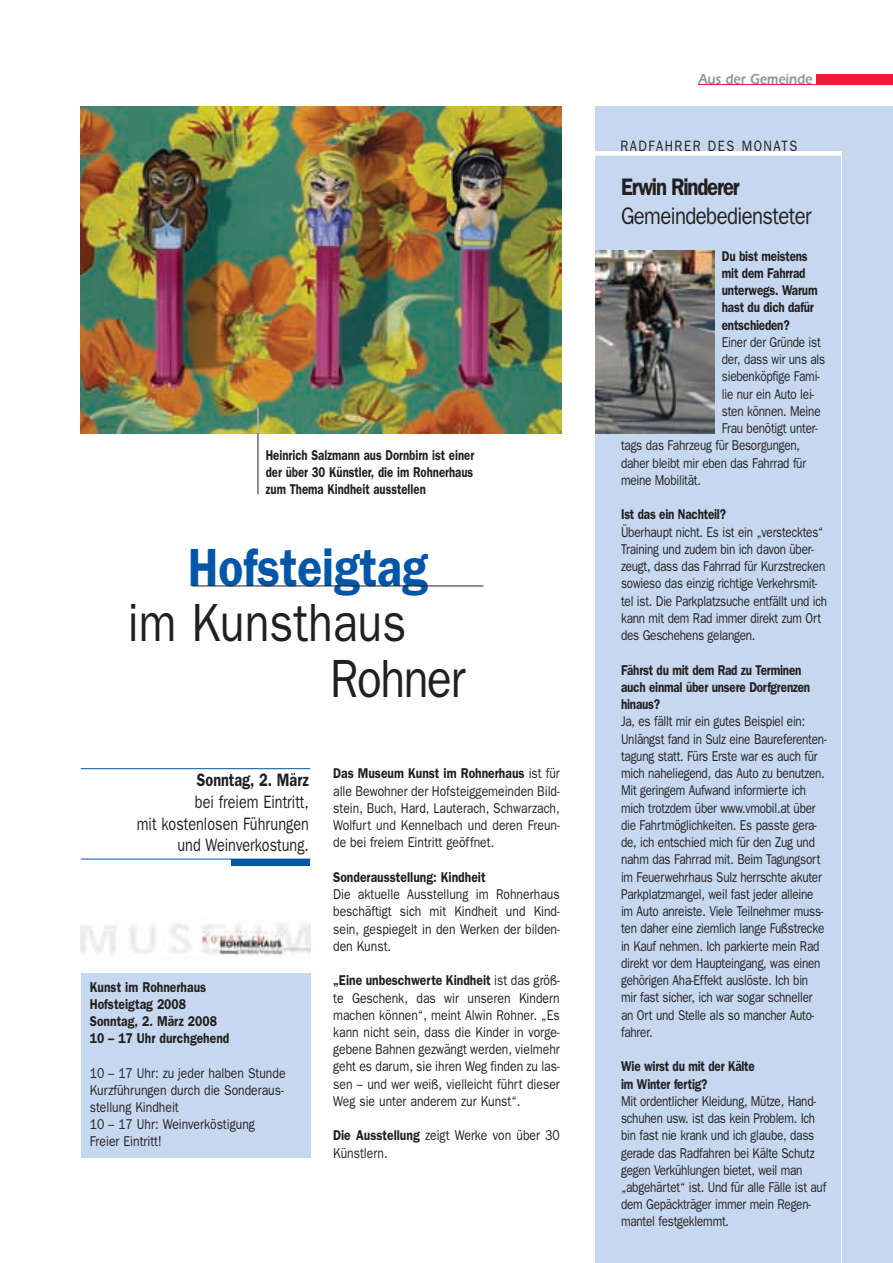
<style>
.page{position:relative;width:893px;height:1263px;background:#fff}
.page>*{position:absolute;margin:0;border:0;box-sizing:border-box;transform-origin:0 0}
.t1{font:54px/55.5px "Franklin Gothic";color:#231f20;scale:.85 1}
.t2{font:600 54px "Franklin Gothic";color:#0156a8;scale:.85 1}
.t3{font:24px "Franklin Gothic";letter-spacing:-.03em;color:#231f20;scale:.85 1}
.t4{font:600 24px "Franklin Gothic";letter-spacing:-.06em;color:#231f20;scale:.85 1}
.t5{font:18px/21.6px "Franklin Gothic";color:#231f20;text-align:right;scale:.8 1}
.t6{font:600 18px "Franklin Gothic";color:#231f20;scale:.8 1}
.t7{font:15px "Franklin Gothic";letter-spacing:.12em;color:#231f20;scale:.85 1}
.t8{font:600 15px "Itc Eras";color:#939598;scale:.85 1}
.t9{font:14.25px/17.2px "Franklin Gothic";letter-spacing:-.02em;color:#231f20;scale:.82 1}
.t10{font:14.25px/17.2px "Franklin Gothic";letter-spacing:-.02em;color:#231f20;text-align:justify;scale:.85 1}
.t11{font:600 14.25px/17.2px "Franklin Gothic";letter-spacing:-.02em;color:#231f20;scale:.82 1}
.t12{font:14.25px/17.1px "Franklin Gothic";color:#231f20;scale:.85 1}
.t13{font:600 14.25px/17.1px "Franklin Gothic";color:#231f20;scale:.85 1}
.t14{font:600 14.25px/17.1px "Franklin Gothic";letter-spacing:-.02em;color:#231f20;text-align:justify;scale:.8 1}
.s1{font-weight:600}
</style>
<div class="page">
<hr style="left:81px;top:768px;width:229px;height:1px;background:#0156a8">
<hr style="left:81px;top:859px;width:229px;height:1px;background:#0156a8">
<div style="left:232px;top:859px;width:78px;height:7px;background:#0156a8"></div>
<div style="left:595px;top:106px;width:298px;height:1157px;background:#c6d8ef"></div>
<div style="left:583px;top:151px;width:259px;height:5px;background:#fff"></div>
<hr style="left:841px;top:152px;width:1px;height:1111px;background:#fff">
<img style="left:81px;top:106px;width:480px;height:327px">
<hr style="left:192px;top:586px;width:291px;height:1px;background:#231f20">
<div style="left:816px;top:74px;width:77px;height:11px;background:#ed1a3a"></div>
<hr style="left:698px;top:84px;width:119px;height:1px;background:#ed1a3a">
<hr style="left:258px;top:407px;width:1px;height:87px;background:#231f20">
<svg style="left:258px;top:407px;width:1px;height:26px"></svg>
<div style="left:81px;top:973px;width:229px;height:185px;background:#c6d8ef"></div>
<img style="left:81px;top:923px;width:229px;height:33px">
<img style="left:595px;top:251px;width:119px;height:182px">
<p class="t14" style="left:266px;top:448px;width:262px">Heinrich Salzmann aus Dornbirn ist einer der über 30 Künstler, die im Rohnerhaus zum Thema Kindheit ausstellen</p>
<h1 class="t2" style="left:188px;top:549px;width:283px">Hofsteigtag</h1>
<h1 class="t1" style="left:330px;top:600px;width:161px;text-indent:-202px">im Kunsthaus<br>Rohner</h1>
<p class="t6" style="left:197px;top:774px;width:141px">Sonntag, 2. März</p>
<p class="t5" style="left:137px;top:793px;width:217px">bei freiem Eintritt,<br>mit kostenlosen Führungen und Weinverkostung.</p>
<p class="t13" style="left:90px;top:980px;width:166px">Kunst im Rohnerhaus<br>Hofsteigtag 2008<br>Sonntag, 2. März 2008<br>10 – 17 Uhr durchgehend</p>
<p class="t12" style="left:90px;top:1065px;width:232px">10 – 17 Uhr: zu jeder halben Stunde<br>Kurzführungen durch die Sonderaus&shy;stellung Kindheit<br>10 – 17 Uhr: Weinverköstigung<br>Freier Eintritt!</p>
<p class="t10" style="left:333px;top:766px;width:268px"><span class="s1">Das Museum Kunst im Rohnerhaus</span> ist für alle Bewohner der Hofsteiggemeinden Bild&shy;stein, Buch, Hard, Lauterach, Schwarzach, Wolfurt und Kennelbach und deren Freun&shy;de bei freiem Eintritt geöffnet.</p>
<p class="t13" style="left:333px;top:869px;width:181px">Sonderausstellung: Kindheit</p>
<p class="t10" style="left:333px;top:887px;width:268px">Die aktuelle Ausstellung im Rohnerhaus beschäftigt sich mit Kindheit und Kind&shy;sein, gespiegelt in den Werken der bilden&shy;den Kunst.</p>
<p class="t10" style="left:333px;top:973px;width:268px"><span class="s1">„Eine unbeschwerte Kindheit</span> ist das größ&shy;te Geschenk, das wir unseren Kindern machen können“, meint Alwin Rohner. „Es kann nicht sein, dass die Kinder in vorge&shy;gebene Bahnen gezwängt werden, vielmehr geht es darum, sie ihren Weg finden zu las&shy;sen – und wer weiß, vielleicht führt dieser Weg sie unter anderem zur Kunst“.</p>
<p class="t12" style="left:333px;top:1128px;width:268px"><span class="s1">Die Ausstellung</span> zeigt Werke von über 30<br>Künstlern.</p>
<p class="t8" style="left:698px;top:74px;width:136px">Aus der Gemeinde</p>
<p class="t7" style="left:620px;top:141px;width:210px">RADFAHRER DES MONATS</p>
<h2 class="t4" style="left:621px;top:178px;width:141px">Erwin Rinderer</h2>
<h2 class="t3" style="left:621px;top:207px;width:226px">Gemeindebediensteter</h2>
<p class="t11" style="left:722px;top:248px;width:118px">Du bist meistens mit dem Fahrrad unterwegs. Warum hast du dich dafür entschieden?</p>
<p class="t9" style="left:722px;top:335px;width:122px">Einer der Gründe ist</p>
<p class="t9" style="left:722px;top:352px;width:128px">der, dass wir uns als</p>
<p class="t9" style="left:722px;top:369px;width:121px">siebenköpfige Fami-</p>
<p class="t9" style="left:722px;top:386px;width:114px">lie nur ein Auto lei-</p>
<p class="t9" style="left:722px;top:404px;width:122px">sten können. Meine</p>
<p class="t9" style="left:722px;top:421px;width:119px">Frau benötigt unter-</p>
<p class="t9" style="left:621px;top:438px;width:220px">tags das Fahrzeug für Besorgungen,</p>
<p class="t9" style="left:621px;top:455px;width:227px">daher bleibt mir eben das Fahrrad für</p>
<p class="t9" style="left:621px;top:473px;width:99px">meine Mobilität.</p>
<p class="t11" style="left:621px;top:507px;width:130px">Ist das ein Nachteil?</p>
<p class="t9" style="left:621px;top:524px;width:253px">Überhaupt nicht. Es ist ein „verstecktes“ Training und zudem bin ich davon über&shy;zeugt, dass das Fahrrad für Kurzstrecken sowieso das einzig richtige Verkehrsmit&shy;tel ist. Die Parkplatzsuche entfällt und ich kann mit dem Rad immer direkt zum Ort des Geschehens gelangen.</p>
<p class="t11" style="left:621px;top:662px;width:232px">Fährst du mit dem Rad zu Terminen auch einmal über unsere Dorfgrenzen hinaus?</p>
<p class="t9" style="left:621px;top:714px;width:252px">Ja, es fällt mir ein gutes Beispiel ein:<br>Unlängst fand in Sulz eine Baureferenten&shy;tagung statt. Fürs Erste war es auch für mich naheliegend, das Auto zu benutzen.<br>Mit geringem Aufwand informierte ich mich trotzdem über www.vmobil.at über die Fahrtmöglichkeiten. Es passte gera&shy;de, ich entschied mich für den Zug und nahm das Fahrrad mit. Beim Tagungsort im Feuerwehrhaus Sulz herrschte akuter Parkplatzmangel, weil fast jeder alleine im Auto anreiste. Viele Teilnehmer muss&shy;ten daher eine ziemlich lange Fußstrecke in Kauf nehmen. Ich parkierte mein Rad direkt vor dem Haupteingang, was einen gehörigen Aha-Effekt auslöste. Ich bin mir fast sicher, ich war sogar schneller an Ort und Stelle als so mancher Auto&shy;fahrer.</p>
<p class="t11" style="left:621px;top:1059px;width:165px">Wie wirst du mit der Kälte im Winter fertig?</p>
<p class="t9" style="left:621px;top:1093px;width:252px">Mit ordentlicher Kleidung, Mütze, Hand&shy;schuhen usw. ist das kein Problem. Ich bin fast nie krank und ich glaube, dass gerade das Radfahren bei Kälte Schutz gegen Verkühlungen bietet, weil man „abgehärtet“ ist. Und für alle Fälle ist auf dem Gepäckträger immer mein Regen&shy;mantel festgeklemmt.</p>
</div>
